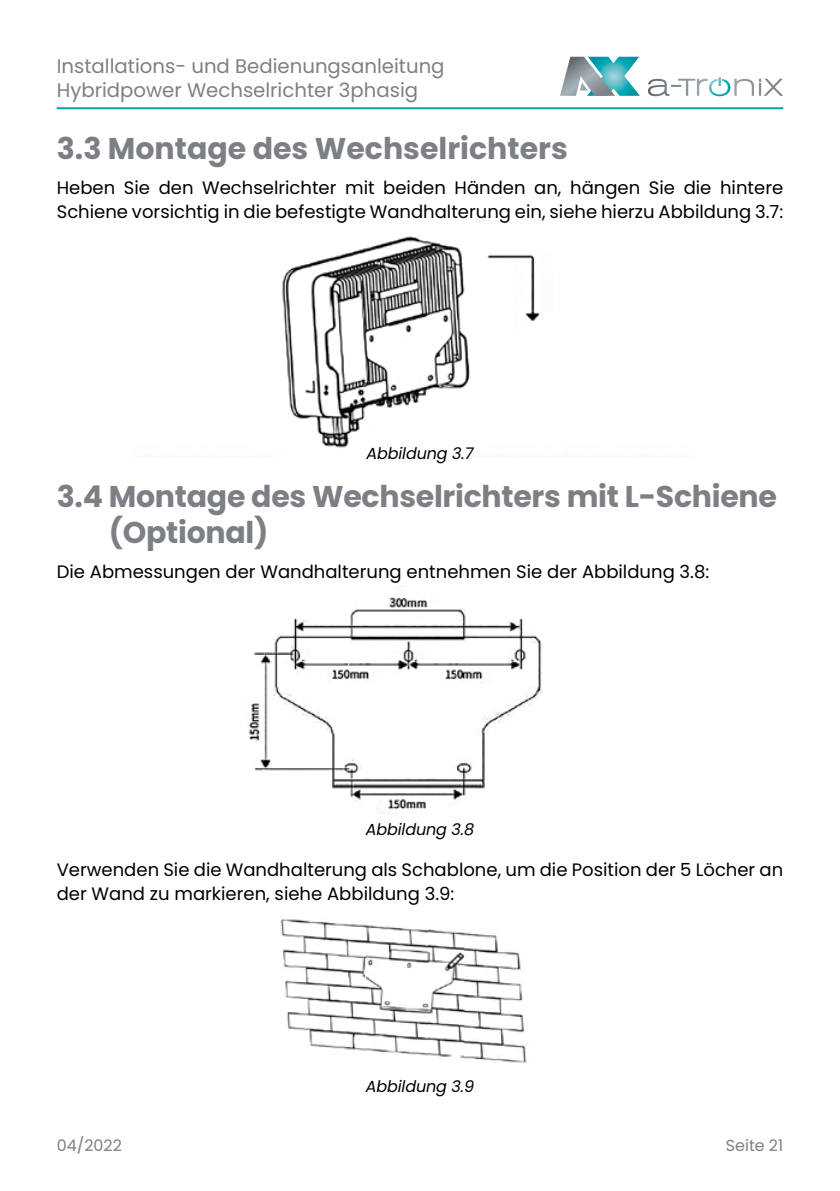
<style>
.page{position:relative;width:840px;height:1191px;background:#fff}
.page>*{position:absolute;margin:0;border:0;box-sizing:border-box;transform-origin:0 0}
.t1{font:700 30px/36px "Poppins";letter-spacing:-.01em;color:#7c7f84}
.t2{font:19.6px/24.4px "Poppins";color:#7c7f84}
.t3{font:18px/24px "Poppins";color:#000}
.t4{font:italic 16px "Poppins";letter-spacing:-.01em;color:#000}
.t5{font:16px "Poppins";color:#7c7f84}
</style>
<div class="page">
<hr style="left:57px;top:107px;width:725px;height:2px;background:#00a4b7">
<svg style="left:560px;top:57px;width:79px;height:39px"></svg>
<svg style="left:648px;top:77px;width:134px;height:19px"></svg>
<img style="left:282px;top:236px;width:258px;height:212px">
<img style="left:249px;top:597px;width:293px;height:217px">
<img style="left:280px;top:919px;width:248px;height:144px">
<p class="t2" style="left:57px;top:54px;width:389px">Installations- und Bedienungsanleitung<br>Hybridpower Wechselrichter 3phasig</p>
<h1 class="t1" style="left:57px;top:131px;width:512px">3.3 Montage des Wechselrichters</h1>
<p class="t3" style="left:57px;top:176px;width:727px">Heben Sie den Wechselrichter mit beiden Händen an, hängen Sie die hintere<br>Schiene vorsichtig in die befestigte Wandhalterung ein, siehe hierzu Abbildung 3.7:</p>
<p class="t4" style="left:366px;top:444px;width:108px">Abbildung 3.7</p>
<h1 class="t1" style="left:109px;top:478px;width:669px;text-indent:-52px">3.4 Montage des Wechselrichters mit L-Schiene (Optional)</h1>
<p class="t3" style="left:57px;top:560px;width:653px">Die Abmessungen der Wandhalterung entnehmen Sie der Abbildung 3.8:</p>
<p class="t4" style="left:365px;top:820px;width:110px">Abbildung 3.8</p>
<p class="t3" style="left:57px;top:858px;width:727px">Verwenden Sie die Wandhalterung als Schablone, um die Position der 5 Löcher an der Wand zu markieren, siehe Abbildung 3.9:</p>
<p class="t4" style="left:365px;top:1077px;width:110px">Abbildung 3.9</p>
<p class="t5" style="left:57px;top:1136px;width:67px">04/2022</p>
<p class="t5" style="left:725px;top:1136px;width:59px">Seite 21</p>
</div>
